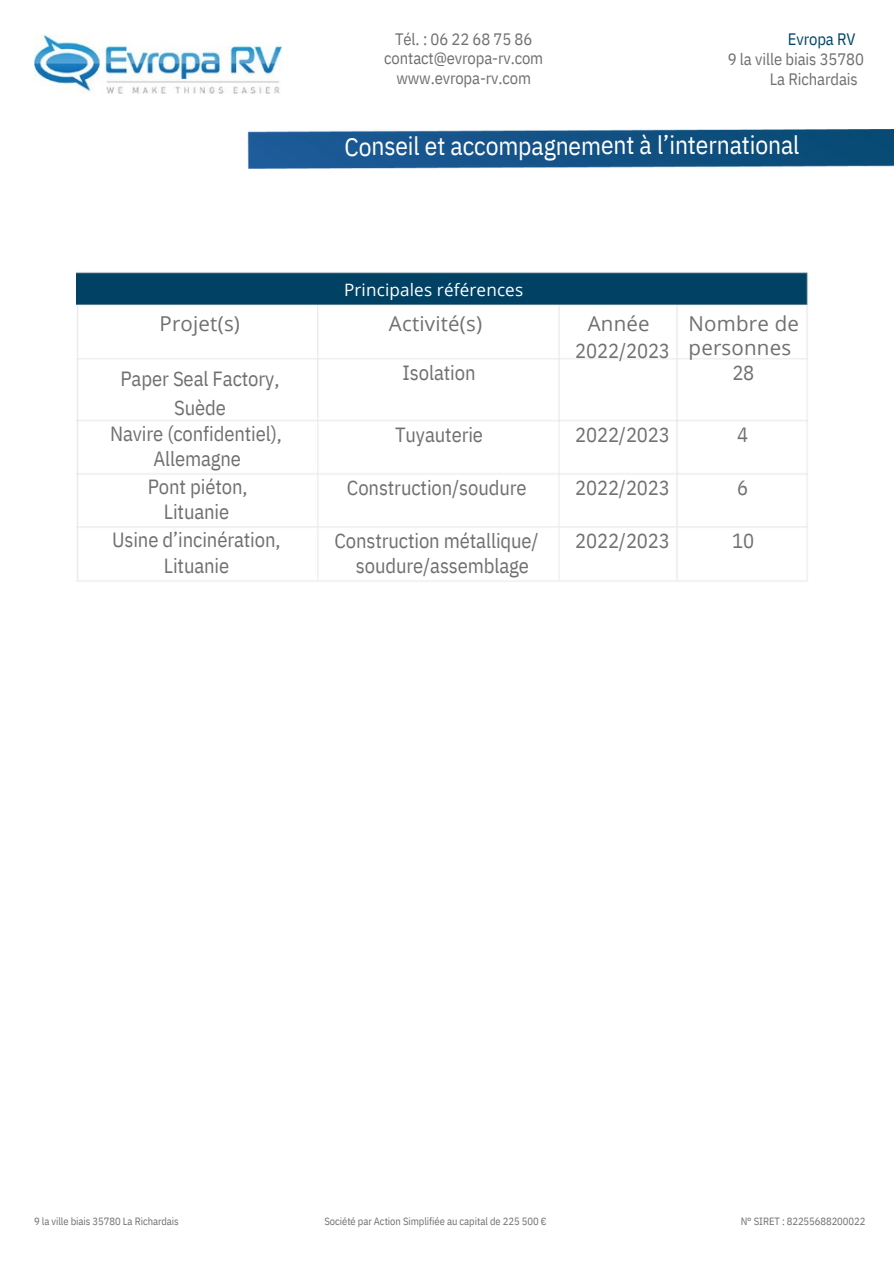
<style>
.page{position:relative;width:894px;height:1264px;background:#fff}
.page>*{position:absolute;margin:0;border:0;box-sizing:border-box;transform-origin:0 0}
.t1{font:25.5px "IBM Plex Sans Cond";letter-spacing:-.01em;color:#fff}
.t2{font:20.55px/28.2px "IBM Plex Sans Cond";letter-spacing:-.005em;color:#71706f;text-align:center}
.t3{font:20.55px/24.3px "Open Sans";letter-spacing:.01em;color:#71706f}
.t4{font:17.1px "Open Sans";letter-spacing:.01em;color:#fff}
.t5{font:16.5px/19.2px "IBM Plex Sans Cond";letter-spacing:-.005em;color:#71706f;text-align:center}
.t6{font:16.5px "IBM Plex Sans Cond";letter-spacing:-.005em;color:#004568}
.t7{font:10.5px "IBM Plex Sans Cond";letter-spacing:-.005em;color:#71706f}
.s1{font-family:"Open Sans"}
</style>
<div class="page">
<img style="left:34px;top:34px;width:248px;height:60px">
<img style="left:248px;top:129px;width:645px;height:39px">
<img style="left:76px;top:272px;width:733px;height:310px">
<p class="t5" style="left:384px;top:29px;width:160px">Tél. : 06 22 68 75 86 contact@evropa-rv.com www.evropa-rv.com</p>
<h3 class="t6" style="left:787px;top:28px;width:69px">Evropa RV</h3>
<h3 class="t5" style="left:727px;top:49px;width:138px">9 la ville biais 35780</h3>
<h3 class="t5" style="left:769px;top:69px;width:90px">La Richardais</h3>
<h3 class="t1" style="left:344px;top:128px;width:456px">Conseil et accompagnement à l’international</h3>
<h2 class="t3" style="left:159px;top:311px;width:82px">Projet(s)</h2>
<h2 class="t2" style="left:120px;top:364px;width:160px">Paper Seal Factory,<br>Suède</h2>
<h2 class="t2" style="left:110px;top:419px;width:173px">Navire (confidentiel),</h2>
<h2 class="t2" style="left:153px;top:444px;width:89px">Allemagne</h2>
<h3 class="t2" style="left:148px;top:472px;width:101px">Pont piéton,</h3>
<h2 class="t2" style="left:164px;top:497px;width:67px">Lituanie</h2>
<h2 class="t2" style="left:112px;top:525px;width:170px">Usine d’incinération,</h2>
<h2 class="t2" style="left:164px;top:551px;width:67px">Lituanie</h2>
<p class="t4" style="left:344px;top:277px;width:181px">Principales références</p>
<h2 class="t3" style="left:389px;top:311px;width:95px">Activité(s)</h2>
<h2 class="t2" style="left:575px;top:310px;width:96px;line-height:26.8px"><span class="s1">Année<br></span>2022/2023</h2>
<h2 class="t3" style="left:688px;top:310px;width:112px">Nombre de personnes</h2>
<h2 class="t2" style="left:402px;top:358px;width:74px">Isolation</h2>
<h2 class="t2" style="left:395px;top:420px;width:89px">Tuyauterie</h2>
<h2 class="t2" style="left:347px;top:473px;width:181px">Construction/soudure</h2>
<h2 class="t2" style="left:334px;top:526px;width:206px">Construction métallique/</h2>
<h2 class="t2" style="left:356px;top:551px;width:175px">soudure/assemblage</h2>
<h2 class="t2" style="left:575px;top:420px;width:96px">2022/2023</h2>
<h2 class="t2" style="left:575px;top:473px;width:96px">2022/2023</h2>
<h2 class="t2" style="left:575px;top:526px;width:96px">2022/2023</h2>
<p class="t2" style="left:732px;top:358px;width:24px">28</p>
<p class="t2" style="left:737px;top:420px;width:13px">4</p>
<p class="t2" style="left:737px;top:473px;width:13px">6</p>
<p class="t2" style="left:732px;top:526px;width:24px">10</p>
<h3 class="t7" style="left:34px;top:1213px;width:146px">9 la ville biais 35780 La Richardais</h3>
<p class="t7" style="left:324px;top:1213px;width:224px">Société par Action Simplifiée au capital de 225 500 €</p>
<h1 class="t7" style="left:740px;top:1213px;width:126px">N° SIRET : 82255688200022</h1>
</div>
